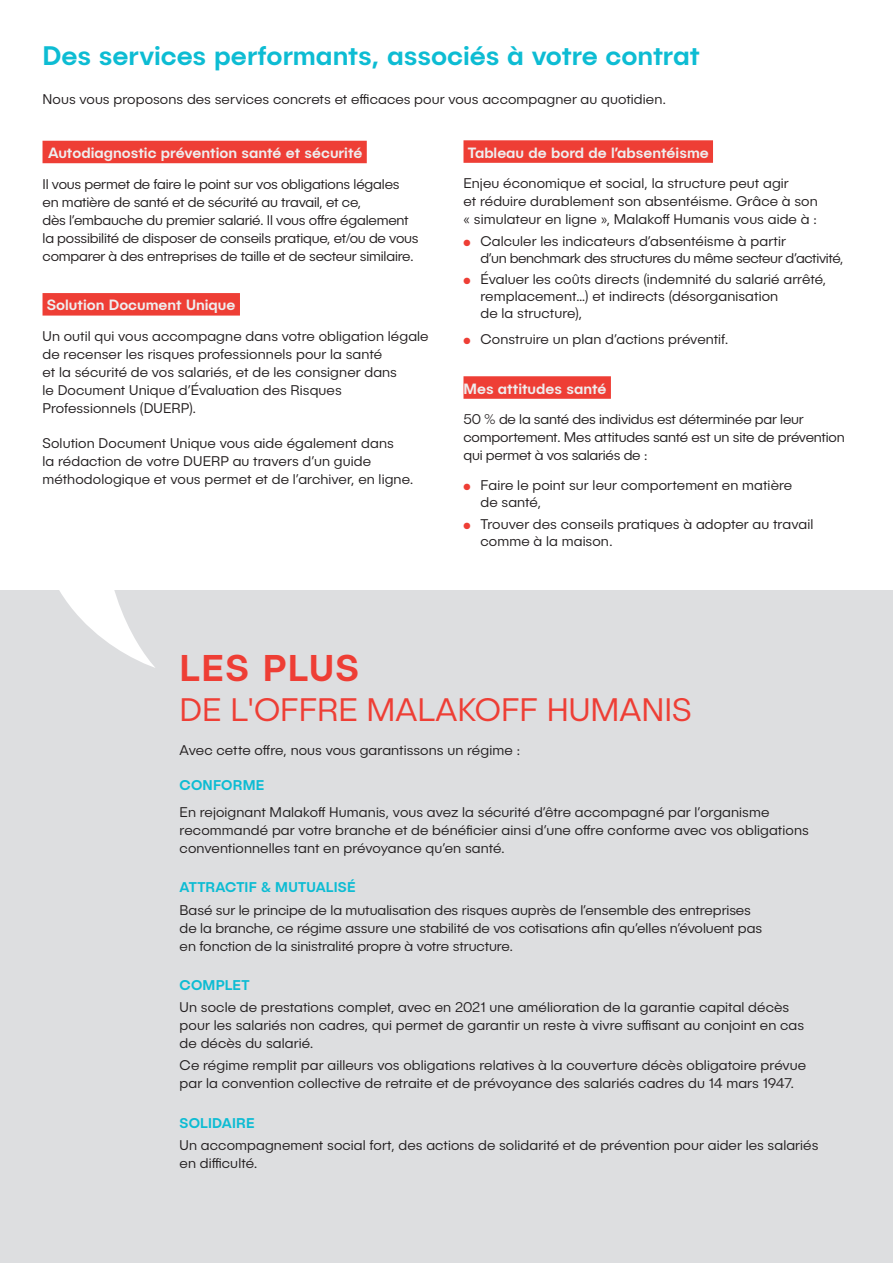
<style>
.page{position:relative;width:893px;height:1263px;background:#fff}
.page>*{position:absolute;margin:0;border:0;box-sizing:border-box;transform-origin:0 0}
.t1{font:500 37.5px "Publica Sans";letter-spacing:.04em;color:#ee3e35}
.t2{font:300 33px "Publica Sans";color:#ee3e35}
.t3{font:500 27px "Publica Sans";letter-spacing:-.005em;color:#0dbcd3}
.t4{font:500 15px "Publica Sans";color:#eeeeef}
.t5{font:300 14.25px/18px "Publica Sans";letter-spacing:.005em;color:#231f20}
.t6{font:300 14.25px/18px "Publica Sans";letter-spacing:-.015em;color:#231f20}
.t7{font:300 14.25px/17.1px "Publica Sans";letter-spacing:-.02em;color:#231f20}
.t8{font:500 14.25px "Publica Sans";letter-spacing:.01em;color:#0dbcd3}
.s1{color:#ee3e35}
</style>
<div class="page">
<div style="left:0;top:591px;width:893px;height:672px;background:#dddee0"></div>
<svg style="left:26px;top:590px;width:130px;height:78px"></svg>
<div style="left:43px;top:141px;width:324px;height:22px;background:#ee3e35"></div>
<div style="left:43px;top:293px;width:197px;height:23px;background:#ee3e35"></div>
<div style="left:463px;top:140px;width:250px;height:23px;background:#ee3e35"></div>
<div style="left:463px;top:376px;width:148px;height:23px;background:#ee3e35"></div>
<h3 class="t3" style="left:43px;top:38px;width:659px">Des services performants, associés à votre contrat</h3>
<p class="t5" style="left:43px;top:90px;width:625px">Nous vous proposons des services concrets et efficaces pour vous accompagner au quotidien.</p>
<p class="t4" style="left:48px;top:143px;width:316px">Autodiagnostic prévention santé et sécurité</p>
<p class="t6" style="left:43px;top:174px;width:378px">Il vous permet de faire le point sur vos obligations légales en matière de santé et de sécurité au travail, et ce,<br>dès l’embauche du premier salarié. Il vous offre également la possibilité de disposer de conseils pratique, et/ou de vous comparer à des entreprises de taille et de secteur similaire.</p>
<p class="t4" style="left:47px;top:295px;width:190px">Solution Document Unique</p>
<p class="t5" style="left:43px;top:327px;width:388px">Un outil qui vous accompagne dans votre obligation légale de recenser les risques professionnels pour la santé<br>et la sécurité de vos salariés, et de les consigner dans<br>le Document Unique d’Évaluation des Risques Professionnels (DUERP).</p>
<p class="t5" style="left:43px;top:434px;width:373px">Solution Document Unique vous aide également dans<br>la rédaction de votre DUERP au travers d’un guide méthodologique et vous permet et de l’archiver, en ligne.</p>
<p class="t4" style="left:468px;top:143px;width:242px">Tableau de bord de l’absentéisme</p>
<p class="t5" style="left:463px;top:174px;width:356px">Enjeu économique et social, la structure peut agir<br>et réduire durablement son absentéisme. Grâce à son « simulateur en ligne », Malakoff Humanis vous aide à :</p>
<p class="t7" style="left:480px;top:232px;width:365px;text-indent:-17px"><span class="s1">●</span> Calculer les indicateurs d’absentéisme à partir<br>d’un benchmark des structures du même secteur d’activité,</p>
<p class="t5" style="left:480px;top:270px;width:347px;line-height:17.1px;text-indent:-17px"><span class="s1">●</span> Évaluer les coûts directs (indemnité du salarié arrêté, remplacement…) et indirects (désorganisation<br>de la structure),</p>
<p class="t5" style="left:463px;top:330px;width:267px"><span class="s1">●</span> Construire un plan d’actions préventif.</p>
<p class="t4" style="left:463px;top:379px;width:145px">Mes attitudes santé</p>
<p class="t6" style="left:463px;top:410px;width:383px">50 % de la santé des individus est déterminée par leur comportement. Mes attitudes santé est un site de prévention qui permet à vos salariés de :</p>
<p class="t5" style="left:480px;top:476px;width:313px;line-height:17.1px;text-indent:-17px"><span class="s1">●</span> Faire le point sur leur comportement en matière de santé,</p>
<p class="t5" style="left:480px;top:515px;width:334px;line-height:17.1px;text-indent:-17px"><span class="s1">●</span> Trouver des conseils pratiques à adopter au travail comme à la maison.</p>
<h1 class="t1" style="left:180px;top:644px;width:181px">LES PLUS</h1>
<h2 class="t2" style="left:180px;top:689px;width:514px">DE L'OFFRE MALAKOFF HUMANIS</h2>
<p class="t5" style="left:180px;top:741px;width:342px">Avec cette offre, nous vous garantissons un régime :</p>
<p class="t8" style="left:180px;top:776px;width:86px">CONFORME</p>
<p class="t5" style="left:180px;top:803px;width:631px">En rejoignant Malakoff Humanis, vous avez la sécurité d’être accompagné par l’organisme recommandé par votre branche et de bénéficier ainsi d’une offre conforme avec vos obligations conventionnelles tant en prévoyance qu’en santé.</p>
<p class="t8" style="left:180px;top:878px;width:177px">ATTRACTIF &amp; MUTUALISÉ</p>
<p class="t5" style="left:180px;top:900px;width:584px">Basé sur le principe de la mutualisation des risques auprès de l’ensemble des entreprises de la branche, ce régime assure une stabilité de vos cotisations afin qu’elles n’évoluent pas en fonction de la sinistralité propre à votre structure.</p>
<p class="t8" style="left:180px;top:976px;width:71px">COMPLET</p>
<p class="t5" style="left:180px;top:998px;width:626px">Un socle de prestations complet, avec en 2021 une amélioration de la garantie capital décès pour les salariés non cadres, qui permet de garantir un reste à vivre suffisant au conjoint en cas de décès du salarié.</p>
<p class="t5" style="left:180px;top:1056px;width:628px">Ce régime remplit par ailleurs vos obligations relatives à la couverture décès obligatoire prévue par la convention collective de retraite et de prévoyance des salariés cadres du 14 mars 1947.</p>
<p class="t8" style="left:180px;top:1113px;width:77px">SOLIDAIRE</p>
<p class="t5" style="left:180px;top:1135px;width:640px">Un accompagnement social fort, des actions de solidarité et de prévention pour aider les salariés en difficulté.</p>
</div>
